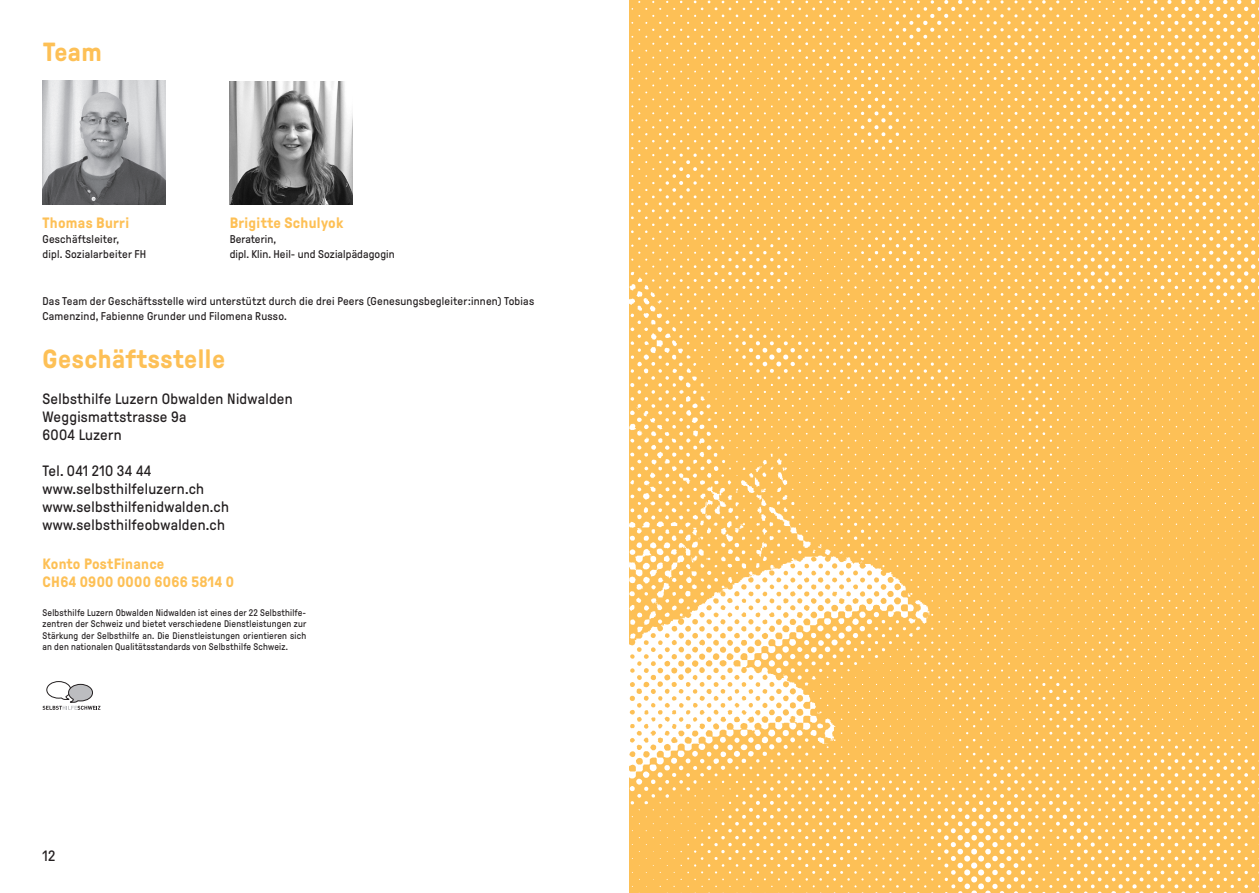
<style>
.page{position:relative;width:1259px;height:893px;background:#fff}
.page>*{position:absolute;margin:0;border:0;box-sizing:border-box;transform-origin:0 0}
.t1{font:700 26.25px "GT Pressura";letter-spacing:.02em;color:#fdc056}
.t2{font:15px/18px "GT Pressura";letter-spacing:.02em;color:#231f20}
.t3{font:700 15px/18px "GT Pressura";letter-spacing:.02em;color:#fdc056}
.t4{font:11.25px/15px "GT Pressura";letter-spacing:.02em;color:#231f20}
.t5{font:9.6px/11.2px "GT Pressura";letter-spacing:.02em;color:#231f20;text-align:justify;scale:.96 1}
</style>
<div class="page">
<img style="left:42px;top:81px;width:123px;height:123px">
<img style="left:230px;top:81px;width:123px;height:123px">
<svg style="left:43px;top:681px;width:57px;height:29px"></svg>
<img style="left:629px;top:0;width:630px;height:893px">
<h1 class="t1" style="left:43px;top:38px;width:60px">Team</h1>
<h2 class="t3" style="left:43px;top:214px;width:88px">Thomas Burri</h2>
<p class="t4" style="left:43px;top:232px;width:105px">Geschäftsleiter,<br>dipl. Sozialarbeiter FH</p>
<h2 class="t3" style="left:230px;top:214px;width:115px">Brigitte Schulyok</h2>
<p class="t4" style="left:230px;top:232px;width:167px">Beraterin,<br>dipl. Klin. Heil- und Sozialpädagogin</p>
<p class="t4" style="left:43px;top:294px;width:493px">Das Team der Geschäftsstelle wird unterstützt durch die drei Peers (Genesungsbegleiter:innen) Tobias<br>Camenzind, Fabienne Grunder und Filomena Russo.</p>
<h1 class="t1" style="left:43px;top:345px;width:184px">Geschäftsstelle</h1>
<h2 class="t2" style="left:43px;top:390px;width:252px">Selbsthilfe Luzern Obwalden Nidwalden<br>Weggismattstrasse 9a<br>6004 Luzern</h2>
<h2 class="t2" style="left:43px;top:462px;width:188px">Tel. 041 210 34 44 www.selbsthilfeluzern.ch www.selbsthilfenidwalden.ch www.selbsthilfeobwalden.ch</h2>
<h2 class="t3" style="left:43px;top:555px;width:193px">Konto PostFinance<br>CH64 0900 0000 6066 5814 0</h2>
<p class="t5" style="left:43px;top:607px;width:276px">Selbsthilfe Luzern Obwalden Nidwalden ist eines der 22 Selbsthilfe&shy;zentren der Schweiz und bietet verschiedene Dienstleistungen zur Stärkung der Selbsthilfe an. Die Dienstleistungen orientieren sich an den nationalen Qualitätsstandards von Selbsthilfe Schweiz.</p>
<h2 class="t2" style="left:43px;top:847px;width:14px">12</h2>
</div>
